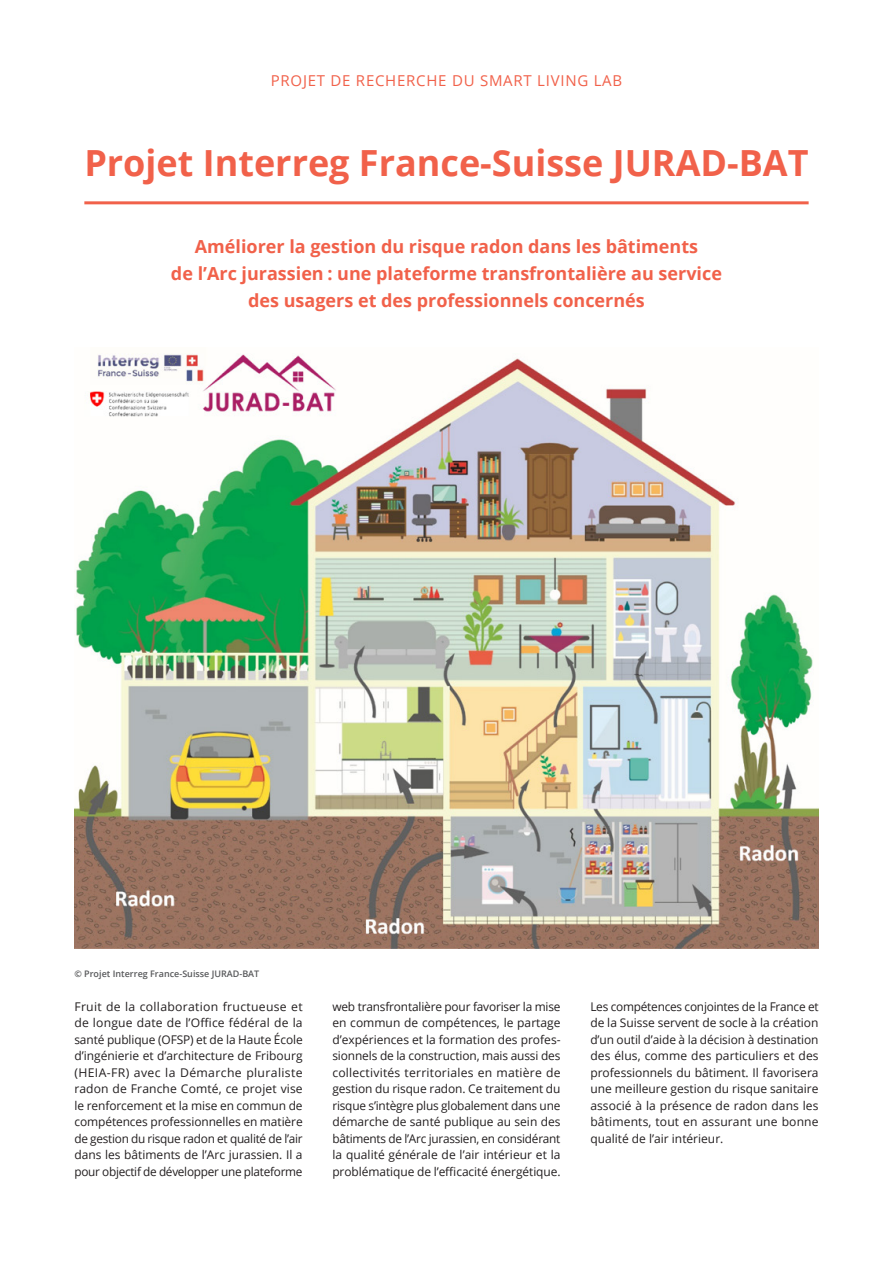
<style>
.page{position:relative;width:893px;height:1263px;background:#fff}
.page>*{position:absolute;margin:0;border:0;box-sizing:border-box;transform-origin:0 0}
.Titre_projet{font:700 36px "Open Sans";color:#f1614a}
.Sous-titre-orange{font:700 18px/27px "Open Sans";color:#f1614a;text-align:center}
.t1{font:15px "Open Sans";letter-spacing:.05em;color:#f1614a}
.Paragraphe-classique{font:12px/16.5px "Open Sans";color:#231f20;text-align:justify}
.Legendes-graphique{font:600 9px "Open Sans";color:#57585a}
</style>
<div class="page">
<img style="left:74px;top:353px;width:745px;height:595px">
<hr style="left:84px;top:201px;width:725px;height:3px;background:#f1614a">
<p class="t1" style="left:271px;top:70px;width:353px">PROJET DE RECHERCHE DU SMART LIVING LAB</p>
<p class="Titre_projet" style="left:84px;top:137px;width:726px">Projet Interreg France-Suisse JURAD-BAT</p>
<p class="Sous-titre-orange" style="left:171px;top:232px;width:552px">Améliorer la gestion du risque radon dans les bâtiments<br>de l’Arc jurassien : une plateforme transfrontalière au service des usagers et des professionnels concernés</p>
<p class="Legendes-graphique" style="left:74px;top:967px;width:186px">© Projet Interreg France-Suisse JURAD-BAT</p>
<p class="Paragraphe-classique" style="left:74px;top:998px;width:230px">Fruit de la collaboration fructueuse et de longue date de l’Office fédéral de la santé publique (OFSP) et de la Haute École d’ingénierie et d’architecture de Fribourg (HEIA-FR) avec la Démarche pluraliste radon de Franche Comté, ce projet vise le renforcement et la mise en commun de compétences professionnelles en matière de gestion du risque radon et qualité de l’air dans les bâtiments de l’Arc jurassien. Il a pour objectif de développer une plateforme</p>
<p class="Paragraphe-classique" style="left:332px;top:998px;width:230px">web transfrontalière pour favoriser la mise en commun de compétences, le partage d’expériences et la formation des profes&shy;sionnels de la construction, mais aussi des collectivités territoriales en matière de gestion du risque radon. Ce traitement du risque s’intègre plus globalement dans une démarche de santé publique au sein des bâtiments de l’Arc jurassien, en considérant la qualité générale de l’air intérieur et la problématique de l’efficacité énergétique.</p>
<p class="Paragraphe-classique" style="left:590px;top:998px;width:230px">Les compétences conjointes de la France et de la Suisse servent de socle à la création d’un outil d’aide à la décision à destination des élus, comme des particuliers et des professionnels du bâtiment. Il favorisera une meilleure gestion du risque sanitaire associé à la présence de radon dans les bâtiments, tout en assurant une bonne qualité de l’air intérieur.</p>
</div>
